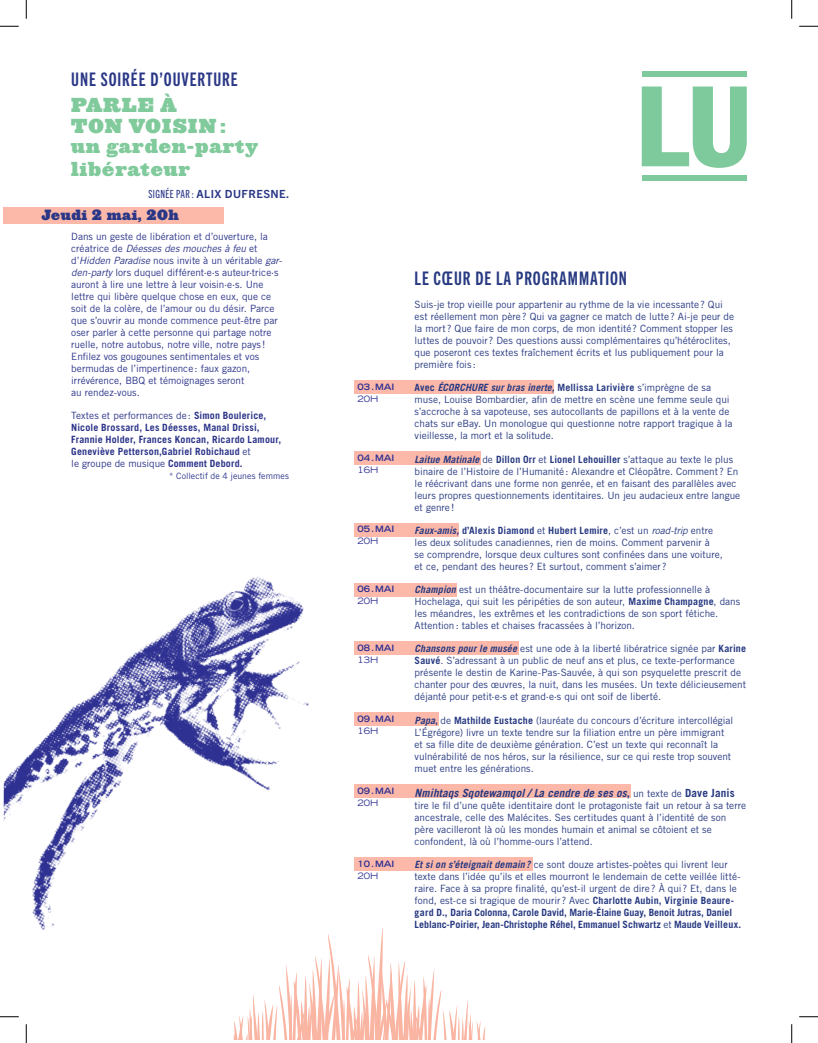
<style>
.page{position:relative;width:818px;height:1043px;background:#fff}
.page>*{position:absolute;margin:0;border:0;box-sizing:border-box;transform-origin:0 0}
.t1{font:18.75px/20.6px "Ziggurat HTF Black";letter-spacing:.05em;color:#80ca9c}
.t2{font:18.75px "Trade Gothic Next LT Pro Bd Cm";letter-spacing:.05em;color:#273981}
.t3{font:18.75px "Trade Gothic Next LT Pro Bd Cm";letter-spacing:.05em;color:#2a3786}
.t4{font:13.75px "Ziggurat HTF Black";letter-spacing:.04em;color:#2a3786}
.texte{font:italic 700 11.25px "Trade Gothic LT Std";letter-spacing:.01em;color:#273981}
.t5{font:700 11.25px "Trade Gothic Next LT Pro";letter-spacing:.04em;color:#2a3786}
.texte-2{font:10px/12px "Trade Gothic LT Std";color:#273981}
.texte-3{font:10px/12px "Trade Gothic LT Std";color:#2c3489}
.texte-4{font:700 10px/12px "Trade Gothic LT Std";letter-spacing:.02em;color:#2c3489}
.t6{font:700 expanded 8.75px/12px "Trade Gothic LT Std";color:#2e3092}
.texte-5{font:8.75px "Trade Gothic LT Std";letter-spacing:.005em;color:#2c3489}
.s1{font-family:"Trade Gothic Next LT Pro Cm";font-weight:400}
.s2{font-style:italic}
.s3{font-weight:400}
.s4{font-weight:700}
.s5{font-weight:700;font-style:italic}
.s6{font-style:normal}
.s7{font-weight:400;font-style:normal;font-size:10px}
</style>
<div class="page">
<div style="left:354px;top:857px;width:179px;height:13px;background:#fcb9aa"></div>
<div style="left:354px;top:381px;width:199px;height:13px;background:#fcb9aa"></div>
<div style="left:354px;top:451px;width:127px;height:13px;background:#fcb9aa"></div>
<div style="left:354px;top:523px;width:105px;height:13px;background:#fcb9aa"></div>
<div style="left:354px;top:583px;width:103px;height:13px;background:#fcb9aa"></div>
<div style="left:354px;top:641px;width:165px;height:13px;background:#fcb9aa"></div>
<div style="left:354px;top:712px;width:85px;height:14px;background:#fcb9aa"></div>
<div style="left:354px;top:784px;width:276px;height:13px;background:#fcb9aa"></div>
<div style="left:4px;top:208px;width:220px;height:16px;background:#fcb9aa"></div>
<div style="left:641px;top:175px;width:105px;height:6px;background:#7fca9c"></div>
<div style="left:641px;top:71px;width:105px;height:6px;background:#7fca9c"></div>
<svg style="left:641px;top:86px;width:105px;height:82px"></svg>
<img style="left:4px;top:576px;width:382px;height:354px">
<svg style="left:221px;top:926px;width:265px;height:113px"></svg>
<svg style="left:0;top:25px;width:19px;height:2px"></svg>
<svg style="left:799px;top:25px;width:19px;height:2px"></svg>
<svg style="left:0;top:1016px;width:19px;height:1px"></svg>
<svg style="left:799px;top:1016px;width:19px;height:1px"></svg>
<svg style="left:25px;top:0;width:2px;height:19px"></svg>
<svg style="left:25px;top:1024px;width:2px;height:18px"></svg>
<svg style="left:791px;top:0;width:1px;height:19px"></svg>
<svg style="left:791px;top:1024px;width:1px;height:18px"></svg>
<p class="t3" style="left:71px;top:66px;width:168px">UNE SOIRÉE D’OUVERTURE</p>
<p class="t1" style="left:71px;top:95px;width:188px">PARLE À<br>TON VOISIN : un garden-party</p>
<p class="t1" style="left:71px;top:159px;width:120px">libérateur</p>
<p class="t5" style="left:148px;top:186px;width:142px"><span class="s1">SIGNÉE PAR:</span> ALIX DUFRESNE.</p>
<p class="texte-3" style="left:71px;top:230px;width:212px">Dans un geste de libération et d’ouverture, la créatrice de <span class="s2">Déesses des mouches à feu</span> et d’<span class="s2">Hidden Paradise</span> nous invite à un véritable <span class="s2">gar&shy;den-party</span> lors duquel différent∙e∙s auteur∙trice∙s auront à lire une lettre à leur voisin∙e∙s. Une lettre qui libère quelque chose en eux, que ce soit de la colère, de l’amour ou du désir. Parce que s’ouvrir au monde commence peut-être par oser parler à cette personne qui partage notre ruelle, notre autobus, notre ville, notre pays !<br>Enfilez vos gougounes sentimentales et vos bermudas de l’impertinence : faux gazon, irrévérence, BBQ et témoignages seront<br>au rendez-vous.</p>
<p class="texte-4" style="left:71px;top:409px;width:211px"><span class="s3">Textes et performances de :</span> Simon Boulerice, Nicole Brossard, Les Déesses, Manal Drissi, Frannie Holder, Frances Koncan, Ricardo Lamour, Geneviève Petterson,Gabriel Robichaud <span class="s3">et<br>le groupe de musique</span> Comment Debord.</p>
<p class="texte-5" style="left:169px;top:471px;width:121px">* Collectif de 4 jeunes femmes</p>
<p class="t4" style="left:41px;top:206px;width:139px">Jeudi 2 mai, 20h</p>
<p class="t6" style="left:357px;top:381px;width:39px">03.MAI<br><span class="s3">20H</span></p>
<p class="t6" style="left:357px;top:451px;width:39px">04.MAI<br><span class="s3">16H</span></p>
<p class="t6" style="left:357px;top:523px;width:39px">05.MAI<br><span class="s3">20H</span></p>
<p class="t6" style="left:357px;top:583px;width:39px">06.MAI<br><span class="s3">20H</span></p>
<p class="t6" style="left:357px;top:641px;width:39px">08.MAI<br><span class="s3">13H</span></p>
<p class="t6" style="left:357px;top:712px;width:39px">09.MAI<br><span class="s3">16H</span></p>
<p class="t6" style="left:357px;top:784px;width:39px">09.MAI<br><span class="s3">20H</span></p>
<p class="t6" style="left:357px;top:857px;width:39px">10.MAI<br><span class="s3">20H</span></p>
<p class="t2" style="left:414px;top:265px;width:214px">LE CŒUR DE LA PROGRAMMATION</p>
<p class="texte-2" style="left:414px;top:298px;width:321px">Suis-je trop vieille pour appartenir au rythme de la vie incessante ? Qui est réellement mon père? Qui va gagner ce match de lutte ? Ai-je peur de la mort ? Que faire de mon corps, de mon identité ? Comment stopper les luttes de pouvoir ? Des questions aussi complémentaires qu’hétéroclites, que poseront ces textes fraîchement écrits et lus publiquement pour la première fois :</p>
<p class="texte-2" style="left:414px;top:381px;width:319px"><span class="s4">Avec</span> <span class="s5">ÉCORCHURE sur bras inerte,</span> <span class="s4">Mellissa Larivière</span> s’imprègne de sa muse, Louise Bombardier, afin de mettre en scène une femme seule qui s’accroche à sa vapoteuse, ses autocollants de papillons et à la vente de chats sur eBay. Un monologue qui questionne notre rapport tragique à la vieillesse, la mort et la solitude.</p>
<p class="texte-2" style="left:414px;top:453px;width:327px"><span class="s5">Laitue Matinale</span> de <span class="s4">Dillon Orr</span> et <span class="s4">Lionel Lehouiller</span> s’attaque au texte le plus binaire de l’Histoire de l’Humanité : Alexandre et Cléopâtre. Comment ? En le réécrivant dans une forme non genrée, et en faisant des parallèles avec leurs propres questionnements identitaires. Un jeu audacieux entre langue et genre !</p>
<p class="texte-2" style="left:414px;top:524px;width:310px"><span class="s5">Faux-amis,</span> <span class="s4">d’Alexis Diamond</span> et <span class="s4">Hubert Lemire</span>, c’est un <span class="s2">road-trip</span> entre les deux solitudes canadiennes, rien de moins. Comment parvenir à<br>se comprendre, lorsque deux cultures sont confinées dans une voiture, et ce, pendant des heures ? Et surtout, comment s’aimer ?</p>
<p class="texte-2" style="left:414px;top:583px;width:327px"><span class="s5">Champion</span> est un théâtre-documentaire sur la lutte professionnelle à Hochelaga, qui suit les péripéties de son auteur, <span class="s4">Maxime Champagne</span>, dans les méandres, les extrêmes et les contradictions de son sport fétiche.<br>Attention: tables et chaises fracassées à l’horizon.</p>
<p class="texte-2" style="left:414px;top:642px;width:333px"><span class="s5">Chansons pour le musée</span> est une ode à la liberté libératrice signée par <span class="s4">Karine Sauvé</span>. S’adressant à un public de neuf ans et plus, ce texte-performance présente le destin de Karine-Pas-Sauvée, à qui son psyquelette prescrit de chanter pour des œuvres, la nuit, dans les musées. Un texte délicieusement déjanté pour petit∙e∙s et grand∙e∙s qui ont soif de liberté.</p>
<p class="texte-2" style="left:414px;top:714px;width:320px"><span class="s5">Papa</span><span class="s4">,</span> de <span class="s4">Mathilde Eustache</span> (lauréate du concours d’écriture intercollégial L’Égrégore) livre un texte tendre sur la filiation entre un père immigrant et sa fille dite de deuxième génération. C’est un texte qui reconnaît la vulnérabilité de nos héros, sur la résilience, sur ce qui reste trop souvent muet entre les générations.</p>
<p class="texte" style="left:414px;top:785px;width:321px">Nmihtaqs Sqotewamqol / La cendre de ses os<span class="s6">,</span> <span class="s7">un texte de</span> <span class="s6">Dave Janis</span></p>
<p class="texte-2" style="left:414px;top:798px;width:333px">tire le fil d’une quête identitaire dont le protagoniste fait un retour à sa terre ancestrale, celle des Malécites. Ses certitudes quant à l’identité de son père vacilleront là où les mondes humain et animal se côtoient et se confondent, là où l’homme-ours l’attend.</p>
<p class="texte-2" style="left:414px;top:858px;width:328px"><span class="s5">Et si on s’éteignait demain ?</span> ce sont douze artistes-poètes qui livrent leur texte dans l’idée qu’ils et elles mourront le lendemain de cette veillée litté&shy;raire. Face à sa propre finalité, qu’est-il urgent de dire ? À qui ? Et, dans le fond, est-ce si tragique de mourir ? Avec <span class="s4">Charlotte Aubin, Virginie Beaure&shy;gard D., Daria Colonna, Carole David, Marie-Élaine Guay, Benoit Jutras, Daniel Leblanc-Poirier, Jean-Christophe Réhel, Emmanuel Schwartz</span> et <span class="s4">Maude Veilleux.</span></p>
</div>
